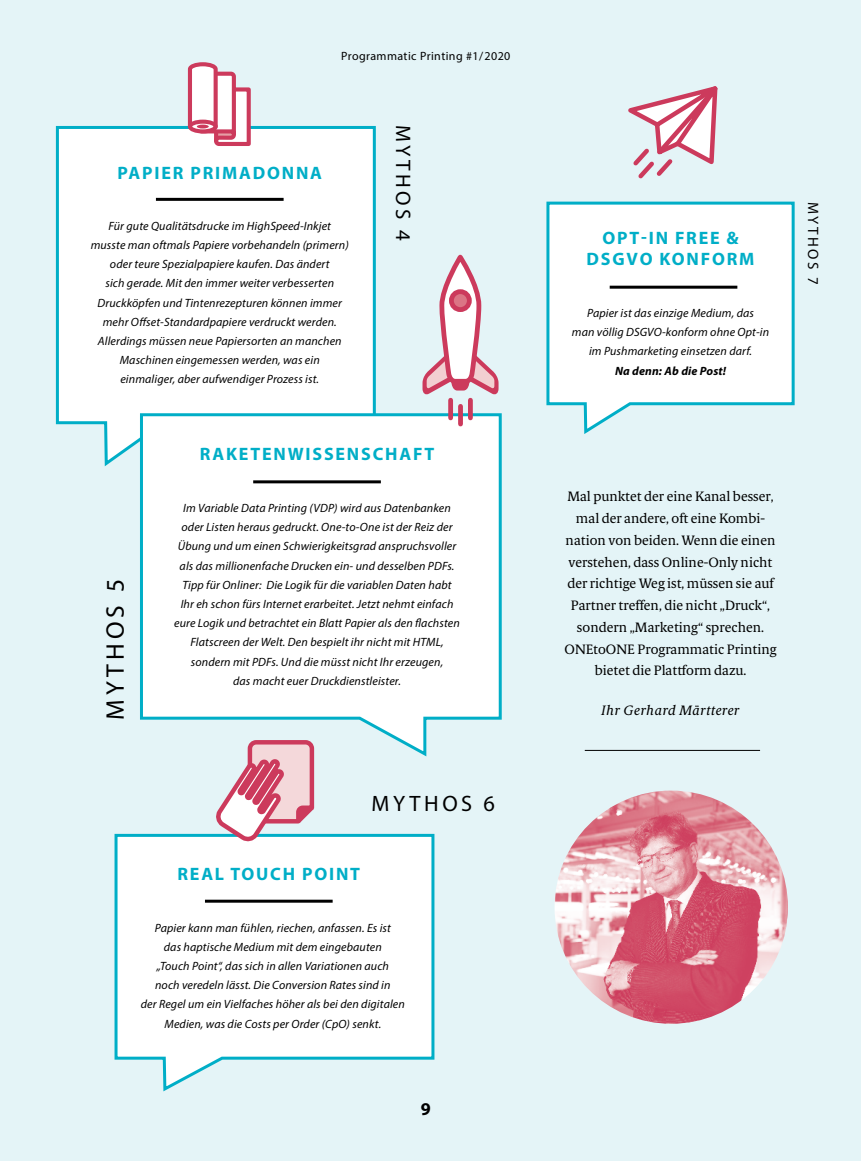
<style>
.page{position:relative;width:861px;height:1161px;background:#fff}
.page>*{position:absolute;margin:0;border:0;box-sizing:border-box;transform-origin:0 0}
.t1{font:25.5px "Myriad Pro";letter-spacing:.16em;color:#000}
.t2{font:22.35px "Myriad Pro";letter-spacing:.16em;color:#000}
.t3{font:21px "Myriad Pro";letter-spacing:.16em;color:#000}
.t4{font:700 18px/21px "Myriad Pro";letter-spacing:.1em;color:#00aec7;text-align:center}
.t5{font:700 18px "Myriad Pro";color:#000}
.t6{font:15px "Myriad Pro";letter-spacing:.16em;color:#000}
.t7{font:13.65px/21.8px "Berlingske Text";color:#000;text-align:center}
.t8{font:italic 13.65px "Berlingske Text";letter-spacing:.03em;color:#000}
.t9{font:italic 12px/19.2px "Myriad Pro";letter-spacing:.01em;color:#000;text-align:center}
.t10{font:12px "Myriad Pro";letter-spacing:.035em;color:#000}
.t11{font:italic 700 12px "Myriad Pro";letter-spacing:.01em;color:#000}
</style>
<div class="page">
<div style="left:0;top:0;width:860px;height:1161px;background:#e4f4f7"></div>
<hr style="left:584px;top:750px;width:175px;height:1px;background:#000">
<div style="left:55px;top:126px;width:321px;height:341px;background:#fff"></div>
<svg style="left:138px;top:412px;width:364px;height:345px;background:#f3fafc"></svg>
<hr style="left:253px;top:480px;width:128px;height:3px;background:#000">
<hr style="left:156px;top:198px;width:127px;height:3px;background:#000">
<svg style="left:186px;top:62px;width:67px;height:86px;background:#eac0cb"></svg>
<svg style="left:546px;top:201px;width:249px;height:233px;background:#eff9fb"></svg>
<hr style="left:609px;top:286px;width:128px;height:3px;background:#000">
<svg style="left:114px;top:833px;width:321px;height:259px;background:#f2fafb"></svg>
<hr style="left:205px;top:900px;width:127px;height:3px;background:#000">
<svg style="left:211px;top:738px;width:105px;height:108px"></svg>
<svg style="left:422px;top:257px;width:77px;height:145px"></svg>
<div style="left:458px;top:406px;width:5px;height:18px;background:#cc3a5c"></div>
<hr style="left:468px;top:400px;width:4px;height:18px;background:#cc3a5c">
<div style="left:448px;top:400px;width:5px;height:18px;background:#cc3a5c"></div>
<img style="left:554px;top:790px;width:233px;height:234px;border-radius:117px">
<svg style="left:628px;top:86px;width:90px;height:93px"></svg>
<p class="t10" style="left:341px;top:49px;width:171px">Programmatic Printing #1/2020</p>
<h3 class="t4" style="left:117px;top:162px;width:206px">PAPIER PRIMADONNA</h3>
<p class="t9" style="left:91px;top:216px;width:259px">Für gute Qualitätsdrucke im HighSpeed-Inkjet musste man oftmals Papiere vorbehandeln (primern) oder teure Spezialpapiere kaufen. Das ändert<br>sich gerade. Mit den immer weiter verbesserten Druckköpfen und Tintenrezepturen können immer mehr Offset-Standardpapiere verdruckt werden.<br>Allerdings müssen neue Papiersorten an manchen Maschinen eingemessen werden, was ein<br>einmaliger, aber aufwendiger Prozess ist.</p>
<h3 class="t3" style="left:416px;top:124px;width:118px;rotate:90deg">MYTHOS 4</h3>
<h1 class="t1" style="left:99px;top:720px;width:142px;rotate:-90deg">MYTHOS 5</h1>
<h3 class="t4" style="left:200px;top:443px;width:236px">RAKETENWISSENSCHAFT</h3>
<p class="t9" style="left:174px;top:498px;width:287px">Im Variable Data Printing (VDP) wird aus Datenbanken oder Listen heraus gedruckt. One-to-One ist der Reiz der Übung und um einen Schwierigkeitsgrad anspruchsvoller als das millionenfache Drucken ein- und desselben PDFs.<br>Tipp für Onliner: Die Logik für die variablen Daten habt<br>Ihr eh schon fürs Internet erarbeitet. Jetzt nehmt einfach eure Logik und betrachtet ein Blatt Papier als den flachsten Flatscreen der Welt. Den bespielt ihr nicht mit HTML, sondern mit PDFs. Und die müsst nicht Ihr erzeugen,<br>das macht euer Druckdienstleister.</p>
<h2 class="t2" style="left:371px;top:790px;width:125px">MYTHOS 6</h2>
<h3 class="t4" style="left:177px;top:863px;width:184px">REAL TOUCH POINT</h3>
<p class="t9" style="left:141px;top:918px;width:265px">Papier kann man fühlen, riechen, anfassen. Es ist<br>das haptische Medium mit dem eingebauten<br>„Touch Point“, das sich in allen Variationen auch<br>noch veredeln lässt. Die Conversion Rates sind in<br>der Regel um ein Vielfaches höher als bei den digitalen Medien, was die Costs per Order (CpO) senkt.</p>
<h3 class="t5" style="left:420px;top:1097px;width:11px">9</h3>
<h3 class="t4" style="left:586px;top:227px;width:169px">OPT-IN FREE &amp;<br>DSGVO KONFORM</h3>
<p class="t9" style="left:571px;top:303px;width:199px">Papier ist das einzige Medium, das<br>man völlig DSGVO-konform ohne Opt-in im Pushmarketing einsetzen darf.</p>
<p class="t11" style="left:614px;top:363px;width:113px">Na denn: Ab die Post!</p>
<p class="t6" style="left:822px;top:201px;width:84px;rotate:90deg">MYTHOS 7</p>
<p class="t7" style="left:564px;top:486px;width:213px">Mal punktet der eine Kanal besser, mal der andere, oft eine Kombi&shy;nation von beiden. Wenn die einen verstehen, dass Online-Only nicht der richtige Weg ist, müssen sie auf Partner treffen, die nicht „Druck“, sondern „Marketing“ sprechen.<br>ONEtoONE Programmatic Printing bietet die Plattform dazu.</p>
<p class="t8" style="left:601px;top:702px;width:140px">Ihr Gerhard Märtterer</p>
</div>
